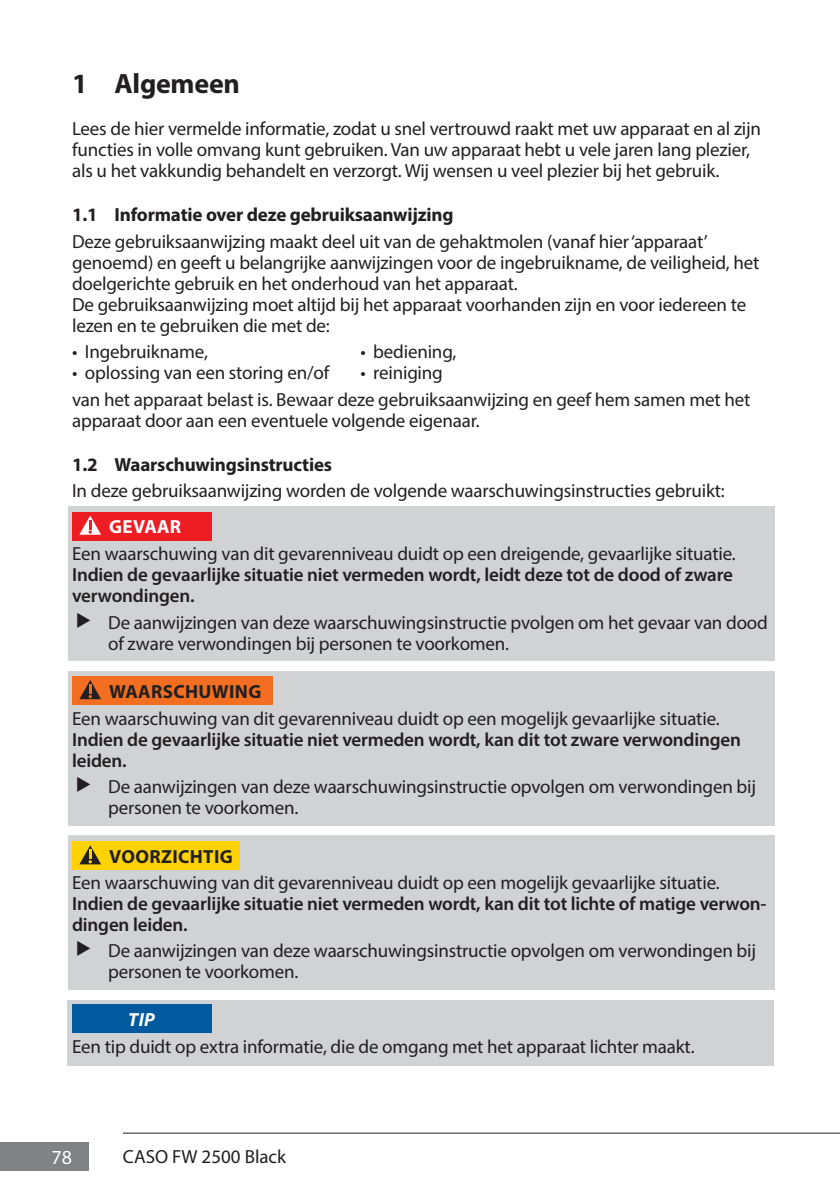
<style>
.page{position:relative;width:840px;height:1191px;background:#fff}
.page>*{position:absolute;margin:0;border:0;box-sizing:border-box;transform-origin:0 0}
.t1{font:700 28px "Myriad Pro";letter-spacing:-.01em;color:#231f20}
.t2{font:20px "Myriad Pro";color:#fff}
.t3{font:19px/21px "Myriad Pro";letter-spacing:-.01em;color:#231f20}
.t4{font:600 19px/21px "Myriad Pro";letter-spacing:-.01em;color:#231f20}
.t5{font:700 19px "Myriad Pro";letter-spacing:-.01em;color:#231f20}
.t6{font:700 19px "Myriad Pro";letter-spacing:.02em;color:#231f20}
.t7{font:700 19px "Myriad Pro";letter-spacing:.015em;color:#fff}
.t8{font:italic 700 19px "Myriad Pro";color:#fff}
</style>
<div class="page">
<div style="left:0;top:1141px;width:89px;height:29px;background:#808285"></div>
<hr style="left:123px;top:1132px;width:716px;height:1px;background:#231f20">
<div style="left:68px;top:507px;width:705px;height:154px;background:#d1d2d4"></div>
<div style="left:72px;top:512px;width:139px;height:28px;background:#ee1d23"></div>
<svg style="left:79px;top:515px;width:22px;height:20px"></svg>
<div style="left:68px;top:671px;width:705px;height:154px;background:#d1d2d4"></div>
<div style="left:72px;top:676px;width:200px;height:28px;background:#f36e21"></div>
<svg style="left:79px;top:680px;width:22px;height:19px"></svg>
<div style="left:68px;top:835px;width:705px;height:154px;background:#d1d2d4"></div>
<div style="left:72px;top:842px;width:167px;height:28px;background:#fed304"></div>
<svg style="left:79px;top:845px;width:22px;height:19px"></svg>
<div style="left:67px;top:1000px;width:705px;height:65px;background:#d1d2d4"></div>
<div style="left:72px;top:1004px;width:139px;height:28px;background:#015a9d"></div>
<h1 class="t1" style="left:72px;top:65px;width:169px">1 Algemeen</h1>
<p class="t3" style="left:72px;top:118px;width:690px">Lees de hier vermelde informatie, zodat u snel vertrouwd raakt met uw apparaat en al zijn functies in volle omvang kunt gebruiken. Van uw apparaat hebt u vele jaren lang plezier, als u het vakkundig behandelt en verzorgt. Wij wensen u veel plezier bij het gebruik.</p>
<p class="t5" style="left:72px;top:202px;width:383px">1.1 Informatie over deze gebruiksaanwijzing</p>
<p class="t3" style="left:72px;top:230px;width:688px">Deze gebruiksaanwijzing maakt deel uit van de gehaktmolen (vanaf hier ‘apparaat’ genoemd) en geeft u belangrijke aanwijzingen voor de ingebruikname, de veiligheid, het doelgerichte gebruik en het onderhoud van het apparaat.<br>De gebruiksaanwijzing moet altijd bij het apparaat voorhanden zijn en voor iedereen te lezen en te gebruiken die met de:</p>
<p class="t3" style="left:72px;top:341px;width:137px">• Ingebruikname,</p>
<p class="t3" style="left:360px;top:341px;width:97px">• bediening,</p>
<p class="t3" style="left:72px;top:362px;width:259px">• oplossing van een storing en/of</p>
<p class="t3" style="left:72px;top:359px;width:679px;line-height:26.6px;text-indent:288px">• reiniging<br>van het apparaat belast is. Bewaar deze gebruiksaanwijzing en geef hem samen met het</p>
<p class="t3" style="left:72px;top:410px;width:409px">apparaat door aan een eventuele volgende eigenaar.</p>
<p class="t5" style="left:72px;top:452px;width:261px">1.2 Waarschuwingsinstructies</p>
<p class="t3" style="left:72px;top:480px;width:654px">In deze gebruiksaanwijzing worden de volgende waarschuwingsinstructies gebruikt:</p>
<p class="t7" style="left:109px;top:514px;width:73px">GEVAAR</p>
<p class="t3" style="left:72px;top:543px;width:665px">Een waarschuwing van dit gevarenniveau duidt op een dreigende, gevaarlijke situatie.</p>
<p class="t4" style="left:72px;top:564px;width:662px">Indien de gevaarlijke situatie niet vermeden wordt, leidt deze tot de dood of zware verwondingen.</p>
<p class="t3" style="left:108px;top:612px;width:661px">De aanwijzingen van deze waarschuwingsinstructie pvolgen om het gevaar van dood of zware verwondingen bij personen te voorkomen.</p>
<p class="t6" style="left:109px;top:679px;width:154px">WAARSCHUWING</p>
<p class="t3" style="left:72px;top:707px;width:648px">Een waarschuwing van dit gevarenniveau duidt op een mogelijk gevaarlijke situatie.</p>
<p class="t4" style="left:72px;top:728px;width:670px">Indien de gevaarlijke situatie niet vermeden wordt, kan dit tot zware verwondingen leiden.</p>
<p class="t3" style="left:108px;top:776px;width:649px">De aanwijzingen van deze waarschuwingsinstructie opvolgen om verwondingen bij personen te voorkomen.</p>
<p class="t6" style="left:109px;top:844px;width:125px">VOORZICHTIG</p>
<p class="t3" style="left:72px;top:871px;width:648px">Een waarschuwing van dit gevarenniveau duidt op een mogelijk gevaarlijke situatie.</p>
<p class="t4" style="left:72px;top:892px;width:695px">Indien de gevaarlijke situatie niet vermeden wordt, kan dit tot lichte of matige verwon&shy;dingen leiden.</p>
<p class="t3" style="left:108px;top:940px;width:649px">De aanwijzingen van deze waarschuwingsinstructie opvolgen om verwondingen bij personen te voorkomen.</p>
<p class="t8" style="left:128px;top:1006px;width:28px">TIP</p>
<p class="t3" style="left:72px;top:1035px;width:623px">Een tip duidt op extra informatie, die de omgang met het apparaat lichter maakt.</p>
<p class="t2" style="left:51px;top:1144px;width:22px">78</p>
<p class="t3" style="left:123px;top:1145px;width:164px">CASO FW 2500 Black</p>
</div>
